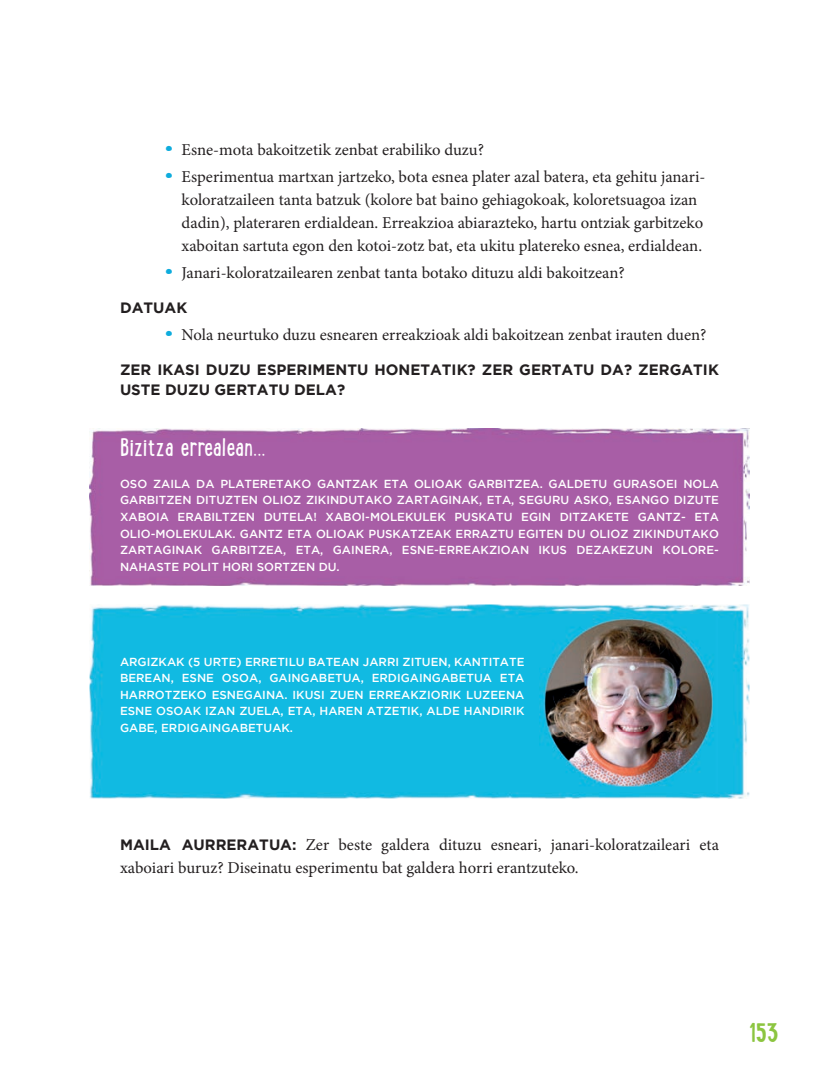
<style>
.page{position:relative;width:839px;height:1087px;background:#fff}
.page>*{position:absolute;margin:0;border:0;box-sizing:border-box;transform-origin:0 0}
.t1{font:700 26.6px "Lunch Box";color:#8cc540}
.t2{font:24.85px "Lunch Box";color:#fff}
.t3{font:16.62px/23.3px "Minion Pro";color:#231f20}
.t4{font:700 14.88px/19.9px "Gotham";color:#231f20}
.t5{font:500 11.55px/16.6px "Gotham";color:#fff;text-align:justify}
.s1{font-family:"Lunch Box";font-weight:700;font-size:39.9px;color:#0eacdd}
.s2{font-family:"Gotham";font-weight:700;font-size:14.88px}
</style>
<div class="page">
<img style="left:90px;top:604px;width:659px;height:195px">
<div style="left:90px;top:429px;width:659px;height:157px;background:#a85ea6"></div>
<img style="left:539px;top:614px;width:178px;height:177px">
<p class="t3" style="left:165px;top:138px;width:321px"><span class="s1">•</span> Esne-mota bakoitzetik zenbat erabiliko duzu?</p>
<p class="t3" style="left:182px;top:165px;width:525px;text-indent:-17px"><span class="s1">•</span> Esperimentua martxan jartzeko, bota esnea plater azal batera, eta gehitu janari&shy;koloratzaileen tanta batzuk (kolore bat baino gehiagokoak, koloretsuagoa izan dadin), plateraren erdialdean. Erreakzioa abiarazteko, hartu ontziak garbitzeko xaboitan sartuta egon den kotoi-zotz bat, eta ukitu platereko esnea, erdialdean.</p>
<p class="t3" style="left:165px;top:261px;width:461px"><span class="s1">•</span> Janari-koloratzailearen zenbat tanta botako dituzu aldi bakoitzean?</p>
<p class="t4" style="left:120px;top:297px;width:69px">DATUAK</p>
<p class="t3" style="left:165px;top:323px;width:543px"><span class="s1">•</span> Nola neurtuko duzu esnearen erreakzioak aldi bakoitzean zenbat irauten duen?</p>
<p class="t4" style="left:120px;top:359px;width:600px">ZER IKASI DUZU ESPERIMENTU HONETATIK? ZER GERTATU DA? ZERGATIK<br>USTE DUZU GERTATU DELA?</p>
<h2 class="t2" style="left:120px;top:428px;width:147px">Bizitza errealean...</h2>
<p class="t5" style="left:120px;top:475px;width:600px">OSO ZAILA DA PLATERETAKO GANTZAK ETA OLIOAK GARBITZEA. GALDETU GURASOEI NOLA GARBITZEN DITUZTEN OLIOZ ZIKINDUTAKO ZARTAGINAK, ETA, SEGURU ASKO, ESANGO DIZUTE XABOIA ERABILTZEN DUTELA! XABOI-MOLEKULEK PUSKATU EGIN DITZAKETE GANTZ- ETA OLIO-MOLEKULAK. GANTZ ETA OLIOAK PUSKATZEAK ERRAZTU EGITEN DU OLIOZ ZIKINDUTAKO ZARTAGINAK GARBITZEA, ETA, GAINERA, ESNE-ERREAKZIOAN IKUS DEZAKEZUN KOLORE-NAHASTE POLIT HORI SORTZEN DU.</p>
<p class="t5" style="left:120px;top:653px;width:406px">ARGIZKAK (5 URTE) ERRETILU BATEAN JARRI ZITUEN, KANTITATE BEREAN, ESNE OSOA, GAINGABETUA, ERDIGAINGABETUA ETA HARROTZEKO ESNEGAINA. IKUSI ZUEN ERREAKZIORIK LUZEENA ESNE OSOAK IZAN ZUELA, ETA, HAREN ATZETIK, ALDE HANDIRIK GABE, ERDIGAINGABETUAK.</p>
<p class="t3" style="left:120px;top:833px;width:600px"><span class="s2">MAILA AURRERATUA:</span> Zer beste galdera dituzu esneari, janari-koloratzaileari eta xaboiari buruz? Diseinatu esperimentu bat galdera horri erantzuteko.</p>
<h1 class="t1" style="left:749px;top:1013px;width:31px">153</h1>
</div>
